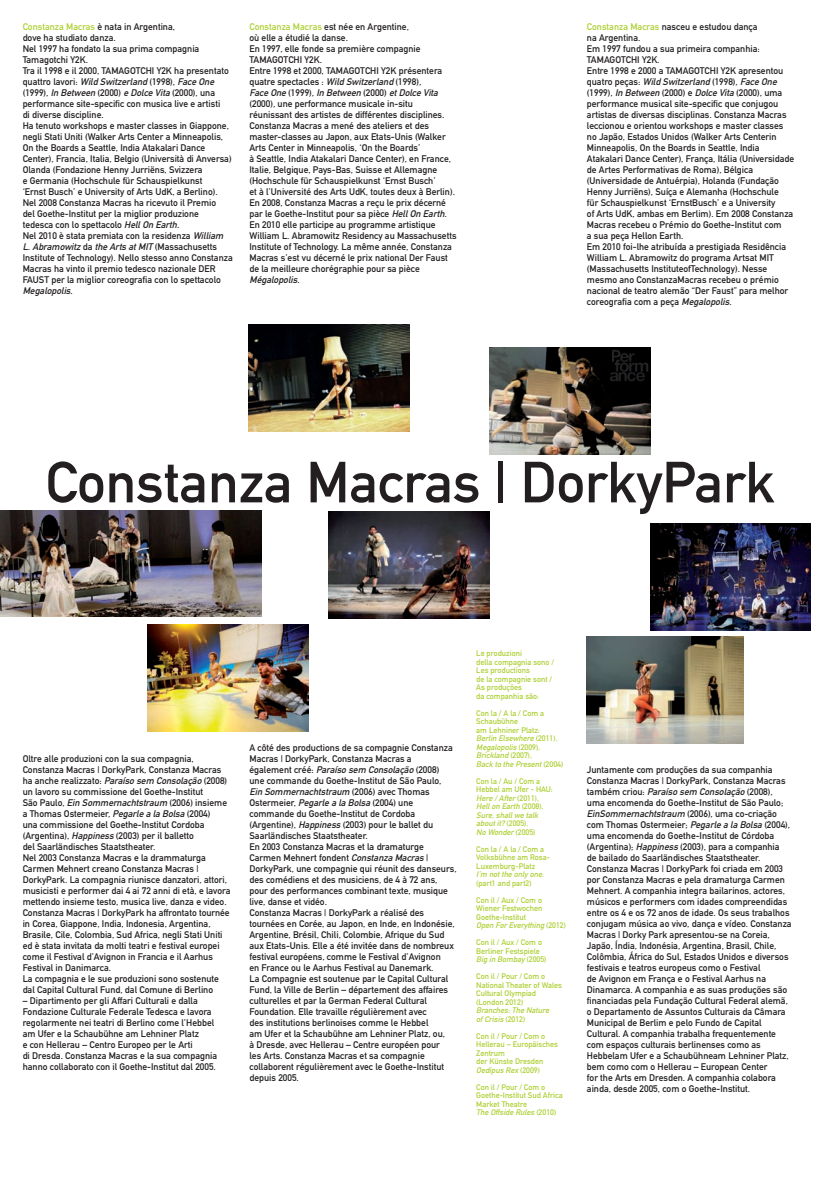
<style>
.page{position:relative;width:823px;height:1191px;background:#fff}
.page>*{position:absolute;margin:0;border:0;box-sizing:border-box;transform-origin:0 0}
.t1{font:57px "DIN Mittelschrift";color:#231f20}
.t2{font:9.5px/11px "DIN Mittelschrift";color:#231f20}
.t3{font:8px/8.5px "DIN Mittelschrift";color:#aed036}
.t4{font:italic 8px/8.5px "DIN Mittelschrift";color:#aed036}
.s1{color:#aed036}
.s2{font-style:italic}
.s3{font-style:normal}
</style>
<div class="page">
<img style="left:328px;top:511px;width:161px;height:107px">
<img style="left:248px;top:324px;width:161px;height:107px">
<img style="left:147px;top:624px;width:161px;height:107px">
<img style="left:586px;top:636px;width:156px;height:107px">
<img style="left:650px;top:523px;width:160px;height:107px">
<img style="left:489px;top:347px;width:161px;height:107px">
<img style="left:0;top:511px;width:261px;height:106px">
<p class="t2" style="left:23px;top:21px;width:211px"><span class="s1">Constanza Macras</span> è nata in Argentina,<br>dove ha studiato danza.<br>Nel 1997 ha fondato la sua prima compagnia Tamagotchi Y2K.<br>Tra il 1998 e il 2000, TAMAGOTCHI Y2K ha presentato quattro lavori: <span class="s2">Wild Switzerland</span> (1998), <span class="s2">Face One </span>(1999), <span class="s2">In Between</span> (2000) <span class="s2">e Dolce Vita</span> (2000), una performance site-specific con musica live e artisti<br>di diverse discipline.<br>Ha tenuto workshops e master classes in Giappone, negli Stati Uniti (Walker Arts Center a Minneapolis, On the Boards a Seattle, India Atakalari Dance Center), Francia, Italia, Belgio (Università di Anversa)<br>Olanda (Fondazione Henny Jurriëns, Svizzera<br>e Germania (Hochschule für Schauspielkunst<br>‘Ernst Busch’ e University of Arts UdK, a Berlino).<br>Nel 2008 Constanza Macras ha ricevuto il Premio<br>del Goethe-Institut per la miglior produzione<br>tedesca con lo spettacolo <span class="s2">HellOn Earth.<br></span>Nel 2010 è stata premiata con la residenza <span class="s2">William L.Abramowitz</span>d a <span class="s2">the Arts atMIT</span> ( M a s s a c h u s e t t s Institute of Technology). Nello stesso anno Constanza Macras ha vinto il premio tedesco nazionale DER FAUST per la miglior coreografia con lo spettacolo <span class="s2">Megalopolis</span>.</p>
<p class="t2" style="left:249px;top:21px;width:208px"><span class="s1">Constanza Macras</span> est née en Argentine,<br>où elle a étudié la danse.<br>En 1997, elle fonde sa première compagnie TAMAGOTCHI Y2K.<br>Entre 1998 et 2000, TAMAGOTCHI Y2K présentera quatre spectacles : <span class="s2">Wild Switzerland</span> (1998)<span class="s2">,<br>Face One</span> ( 1 9 9 9 ) <span class="s2">,In Between</span> ( 2 0 0 0 ) <span class="s2">etDolce Vita </span>(2000)<span class="s2">,</span>une performance musicale in-situ réunissant des artistes de différentes disciplines.<br>Constanza Macras a mené des ateliers et des master-classes au Japon, aux Etats-Unis (Walker Arts Center in Minneapolis, ‘On the Boards’<br>à Seattle, India Atakalari Dance Center), en France, Italie, Belgique, Pays-Bas, Suisse et Allemagne (Hochschule für Schauspielkunst ‘Ernst Busch’<br>et à l’Université des Arts UdK, toutes deux à Berlin).<br>En 2008, Constanza Macras a reçu le prix décerné par le Goethe-Institut pour sa pièce <span class="s2">HellOn Earth.<br></span>En 2010 elle participe au programme artistique William L. Abramowitz Residency au Massachusetts Institute of Technology. La même année, Constanza Macras s’est vu décerné le prix national Der Faust de la meilleure chorégraphie pour sa pièce <span class="s2">Mégalopolis</span>.</p>
<p class="t2" style="left:586px;top:21px;width:209px"><span class="s1">Constanza Macras</span> nasceu e estudou dança<br>na Argentina.<br>Em 1997 fundou a sua primeira companhia:<br>TAMAGOTCHI Y2K.<br>Entre 1998 e 2000 a TAMAGOTCHI Y2K apresentou<br>q u a t ro p e ça s : <span class="s2">Wild Switzerland</span> ( 1 9 9 8) , <span class="s2">Face One </span>(1999), <span class="s2">In Between</span> (2000) e <span class="s2">Dolce Vita</span> (2000), uma performance musical site-specific que conjugou artistas de diversas disciplinas. Constanza Macras leccionou e orientou workshops e master classes no Japão, Estados Unidos (Walker Arts Centerin Minneapolis, On the Boards in Seattle, India Atakalari Dance Center), França, Itália (Universidade de Artes Performativas de Roma), Bélgica (Universidade de Antuérpia), Holanda (Fundação Henny Jurriëns), Suíça e Alemanha (Hochschule<br>für Schauspielkunst ‘ErnstBusch’ e a University<br>of Arts UdK, ambas em Berlim). Em 2008 Constanza Macras recebeu o Prémio do Goethe-Institut com<br>a sua peça Hellon Earth.<br>Em 2010 foi-lhe atribuída a prestigiada Residência William L. Abramowitz do programa Artsat MIT (Massachusetts InstituteofTechnology). Nesse mesmo ano ConstanzaMacras recebeu o prémio nacional de teatro alemão “Der Faust” para melhor coreografia com a peça <span class="s2">Megalopolis</span>.</p>
<h1 class="t1" style="left:45px;top:449px;width:730px">Constanza Macras | DorkyPark</h1>
<p class="t2" style="left:23px;top:753px;width:209px">Oltre alle produzioni con la sua compagnia, Constanza Macras | DorkyPark, Constanza Macras ha anche realizzato: <span class="s2">Paraíso sem Consolação</span> (2008) un lavoro su commissione del Goethe-Institut<br>São Paulo, <span class="s2">Ein Sommernachtstraum</span> (2006) insieme a Thomas Ostermeier, <span class="s2">Pegarle a la Bolsa</span> (2004)<br>una commissione del Goethe-Institut Cordoba (Argentina), <span class="s2">Happiness</span> (2003) per il balletto<br>del Saarländisches Staatstheater.<br>Nel 2003 Constanza Macras e la drammaturga Carmen Mehnert creano Constanza Macras | DorkyPark. La compagnia riunisce danzatori, attori, musicisti e performer dai 4 ai 72 anni di età, e lavora mettendo insieme testo, musica live, danza e video.<br>Constanza Macras | DorkyPark ha affrontato tournée in Corea, Giappone, India, Indonesia, Argentina, Brasile, Cile, Colombia, Sud Africa, negli Stati Uniti ed è stata invitata da molti teatri e festival europei come il Festival d’Avignon in Francia e il Aarhus Festival in Danimarca.<br>La compagnia e le sue produzioni sono sostenute dal Capital Cultural Fund, dal Comune di Berlino</p>
<p class="t2" style="left:23px;top:995px;width:196px">– Dipartimento per gli Affari Culturali e dalla Fondazione Culturale Federale Tedesca e lavora regolarmente nei teatri di Berlino come l’Hebbel am Ufer e la Schaubühne am Lehniner Platz<br>e con Hellerau – Centro Europeo per le Arti<br>di Dresda. Constanza Macras e la sua compagnia hanno collaborato con il Goethe-Institut dal 2005.</p>
<p class="t2" style="left:249px;top:742px;width:208px">A côté des productions de sa compagnie Constanza Macras | DorkyPark, Constanza Macras a<br>également créé: <span class="s2">Paraíso sem Consolação</span> (2008) une commande du Goethe-Institut de São Paulo, <span class="s2">Ein Sommernachtstraum</span> ( 2 0 0 6 ) a ve c Th o m a s Ostermeier, <span class="s2">Pegarle a la Bolsa</span> (2004) une commande du Goethe-Institut de Cordoba (Argentine), <span class="s2">Happiness</span> (2003) pour le ballet du Saarländisches Staatstheater.<br>En 2003 Constanza Macras et la dramaturge Carmen Mehnert fondent <span class="s2">Constanza Macras</span> | DorkyPark, une compagnie qui réunit des danseurs, des comédiens et des musiciens, de 4 à 72 ans, pour des performances combinant texte, musique live, danse et vidéo.<br>Constanza Macras | DorkyPark a réalisé des tournées en Corée, au Japon, en Inde, en Indonésie, Argentine, Brésil, Chili, Colombie, Afrique du Sud aux Etats-Unis. Elle a été invitée dans de nombreux festival européens, comme le Festival d’Avignon<br>en France ou le Aarhus Festival au Danemark.<br>La Compagnie est soutenue par le Capital Cultural Fund, la Ville de Berlin – département des affaires culturelles et par la German Federal Cultural Foundation. Elle travaille régulièrement avec<br>des institutions berlinoises comme le Hebbel<br>am Ufer et la Schaubühne am Lehniner Platz, ou,<br>à Dresde, avec Hellerau – Centre européen pour<br>les Arts. Constanza Macras et sa compagnie collaborent régulièrement avec le Goethe-Institut depuis 2005.</p>
<p class="t3" style="left:476px;top:649px;width:79px">Le produzioni<br>della compagnia sono /<br>Les productions<br>de la compagnie sont /<br>As produções<br>da companhia são:</p>
<p class="t3" style="left:476px;top:708px;width:88px">Con la / A la / Com a<br>Schaubühne<br>am Lehniner Platz:<br><span class="s2">Berlin Elsewhere</span> ( 2 0 1 1 ) <span class="s2">,<br>Megalopolis</span> ( 2 0 0 9 ) <span class="s2">,<br>Brickland</span> (2 0 0 7) <span class="s2">,<br>Back to the Present</span>( 2 0 0 4 )</p>
<p class="t4" style="left:476px;top:776px;width:78px"><span class="s3">Con la / Au / Com a<br>Hebbel am Ufer - HAU:<br></span>Here /After<span class="s3">( 2 0 1 1 )</span> ,<br>Hellon Earth <span class="s3">( 2 0 0 8 )</span> ,<br>Sure,shallwe talk aboutit? <span class="s3">(2005)</span>,<br>No Wonder<span class="s3">( 2 0 0 5 )</span></p>
<p class="t3" style="left:476px;top:844px;width:75px">Con la / A la / Com a<br>Volksbühne am Rosa-<br>Luxemburg-Platz</p>
<p class="t4" style="left:476px;top:870px;width:71px">I’m notthe only one.</p>
<p class="t3" style="left:476px;top:874px;width:67px;line-height:17px">(part1 and part2)<br>Con il / Aux / Com o</p>
<p class="t3" style="left:476px;top:904px;width:91px">Wiener Festwochen<br>Goethe-Institut<br><span class="s2">Open ForEverything</span> ( 2 0 1 2 )</p>
<p class="t3" style="left:476px;top:938px;width:72px">Con il / Aux / Com o<br>Berliner Festspiele<br><span class="s2">Big in Bombay</span> ( 2 0 0 5 )</p>
<p class="t3" style="left:476px;top:972px;width:87px">Con il / Pour / Com o<br>National Theater of Wales<br>Cultural Olympiad (London 2012)</p>
<p class="t4" style="left:476px;top:1006px;width:76px">Branches:The Nature ofCrisis <span class="s3">( 2 0 1 2 )</span></p>
<p class="t3" style="left:476px;top:1031px;width:83px">Con il / Pour / Com o<br>Hellerau – Europäisches<br>Zentrum<br>der Künste Dresden<br><span class="s2">Oedipus Rex</span> ( 2 0 0 9 )</p>
<p class="t3" style="left:476px;top:1082px;width:88px">Con il / Pour / Com o<br>Goethe-Institut Sud Africa<br>Market Theatre<br><span class="s2">The Offside Rules</span> ( 2 0 1 0 )</p>
<p class="t2" style="left:586px;top:764px;width:206px">Juntamente com produções da sua companhia Constanza Macras | DorkyPark, Constanza Macras<br>t a m b é m c ri o u : <span class="s2">Paraíso sem Consolação</span> (2 0 0 8) , uma encomenda do Goethe-Institut de São Paulo; <span class="s2">EinSommernachtstraum</span> (2 0 0 6) , u m a co - c ri a çã o com Thomas Ostermeier; <span class="s2">Pegarle a la Bolsa</span> (2004), uma encomenda do Goethe-Institut de Córdoba (Argentina); <span class="s2">Happiness</span> (2003), para a companhia de bailado do Saarländisches Staatstheater.<br>Constanza Macras | DorkyPark foi criada em 2003 por Constanza Macras e pela dramaturga Carmen Mehnert. A companhia integra bailarinos, actores, músicos e performers com idades compreendidas entre os 4 e os 72 anos de idade. Os seus trabalhos conjugam música ao vivo, dança e vídeo. Constanza Macras | Dorky Park apresentou-se na Coreia, Japão, Índia, Indonésia, Argentina, Brasil, Chile, Colômbia, África do Sul, Estados Unidos e diversos festivais e teatros europeus como o Festival<br>de Avignon em França e o Festival Aarhus na Dinamarca. A companhia e as suas produções são financiadas pela Fundação Cultural Federal alemã, o Departamento de Assuntos Culturais da Câmara Municipal de Berlim e pelo Fundo de Capital Cultural. A companhia trabalha frequentemente com espaços culturais berlinenses como as Hebbelam Ufer e a Schaubühneam Lehniner Platz, bem como com o Hellerau – European Center<br>for the Arts em Dresden. A companhia colabora ainda, desde 2005, com o Goethe-Institut.</p>
</div>
